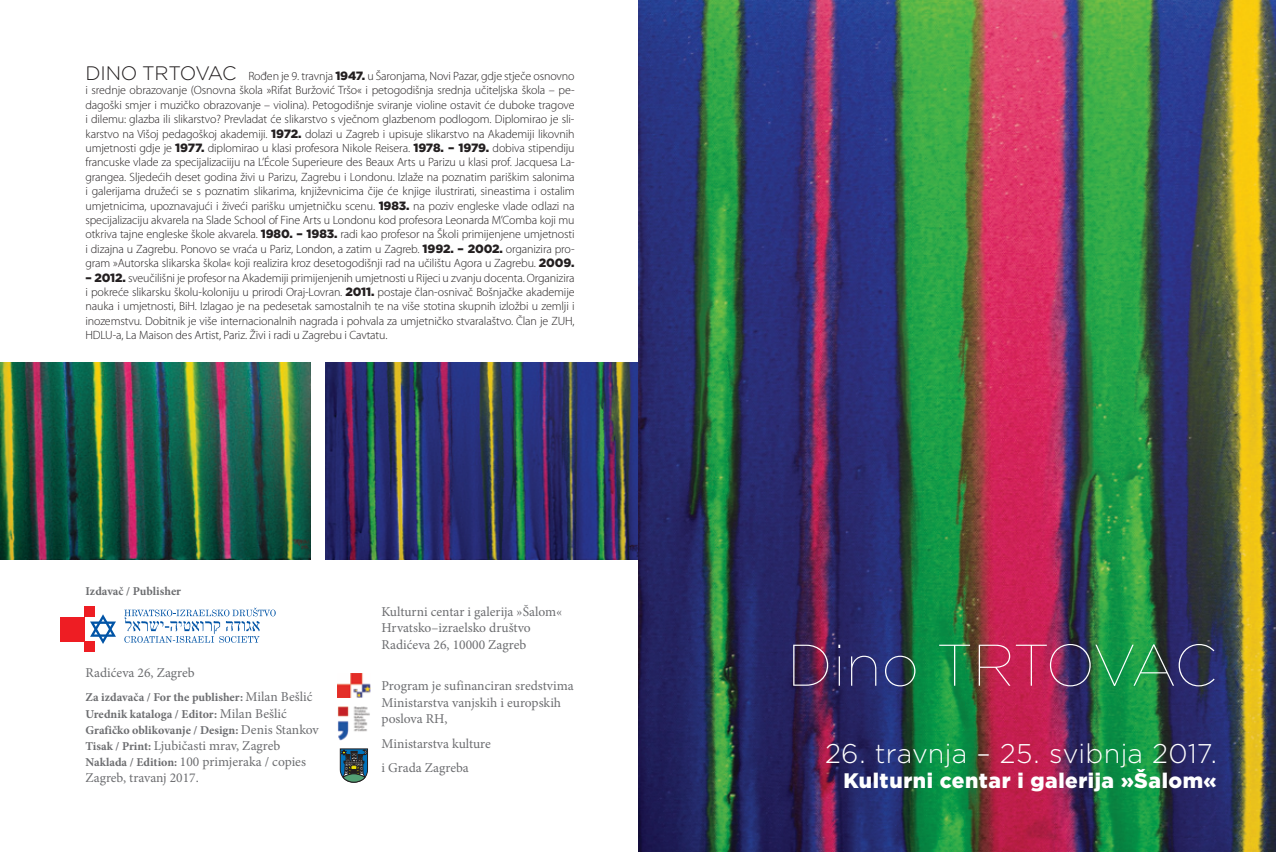
<style>
.page{position:relative;width:1276px;height:852px;background:#fff}
.page>*{position:absolute;margin:0;border:0;box-sizing:border-box;transform-origin:0 0}
.t1{font:100 58.65px "Gotham";letter-spacing:-.015em;color:#fff}
.t2{font:300 27px "Gotham";letter-spacing:.01em;color:#fff}
.t3{font:900 21px "Gotham";letter-spacing:.025em;color:#fff}
.t4{font:13.5px/16.2px "Minion Pro";color:#6c6d70}
.t5{font:300 12px/14.4px "Myriad Pro";letter-spacing:-.01em;color:#231f20;text-align:justify}
.t6{font:700 12px/16.2px "Minion Pro";color:#6c6d70}
.s1{font-family:"Gotham";font-size:19.5px}
.s2{font-family:"Gotham";font-weight:900}
.s3{font-weight:400;font-size:13.5px}
.s4{font-weight:700;font-size:12px}
</style>
<div class="page">
<div style="left:60px;top:616px;width:25px;height:25px;background:#ee1d23"></div>
<img style="left:124px;top:616px;width:138px;height:18px">
<div style="left:85px;top:606px;width:10px;height:10px;background:#ee1d23"></div>
<div style="left:85px;top:641px;width:10px;height:10px;background:#ee1d23"></div>
<svg style="left:88px;top:614px;width:28px;height:30px"></svg>
<svg style="left:124px;top:636px;width:136px;height:6px"></svg>
<svg style="left:124px;top:607px;width:152px;height:9px"></svg>
<img style="left:337px;top:673px;width:33px;height:24px">
<svg style="left:340px;top:748px;width:27px;height:33px"></svg>
<svg style="left:343px;top:773px;width:22px;height:8px"></svg>
<div style="left:343px;top:773px;width:22px;height:9px;border:1px solid #231f20;border-radius:50%"></div>
<img style="left:337px;top:706px;width:33px;height:34px">
<img style="left:326px;top:362px;width:312px;height:197px">
<img style="left:0;top:362px;width:311px;height:197px">
<img style="left:638px;top:0;width:638px;height:851px">
<p class="t5" style="left:85px;top:69px;width:491px"><span class="s1">DINO TRTOVAC</span> Rođen je 9. travnja <span class="s2">1947.</span> u Šaronjama, Novi Pazar, gdje stječe osnovno i srednje obrazovanje (Osnovna škola »Rifat Buržović Tršo« i petogodišnja srednja učiteljska škola – pe&shy;dagoški smjer i muzičko obrazovanje – violina). Petogodišnje sviranje violine ostavit će duboke tragove i dilemu: glazba ili slikarstvo? Prevladat će slikarstvo s vječnom glazbenom podlogom. Diplomirao je sli&shy;karstvo na Višoj pedagoškoj akademiji. <span class="s2">1972.</span> dolazi u Zagreb i upisuje slikarstvo na Akademiji likovnih umjetnosti gdje je <span class="s2">1977.</span> diplomirao u klasi profesora Nikole Reisera. <span class="s2">1978. – 1979.</span> dobiva stipendiju francuske vlade za specijalizaciiju na L’École Superieure des Beaux Arts u Parizu u klasi prof. Jacquesa La&shy;grangea. Sljedećih deset godina živi u Parizu, Zagrebu i Londonu. Izlaže na poznatim pariškim salonima i galerijama družeći se s poznatim slikarima, književnicima čije će knjige ilustrirati, sineastima i ostalim umjetnicima, upoznavajući i živeći parišku umjetničku scenu. <span class="s2">1983.</span> na poziv engleske vlade odlazi na specijalizaciju akvarela na Slade School of Fine Arts u Londonu kod profesora Leonarda M’Comba koji mu otkriva tajne engleske škole akvarela. <span class="s2">1980. – 1983.</span> radi kao profesor na Školi primijenjene umjetnosti i dizajna u Zagrebu. Ponovo se vraća u Pariz, London, a zatim u Zagreb. <span class="s2">1992. – 2002.</span> organizira pro&shy;gram »A utorska slikarska škola« koji realizira kroz desetogodišnji rad na učilištu Agora u Zagrebu. <span class="s2">2009.</span></p>
<p class="t5" style="left:85px;top:271px;width:490px"><span class="s2">– 2012.</span> sveučilišni je profesor na Akademiji primijenjenih umjetnosti u Rijeci u zvanju docenta. Organizira i pokreće slikarsku školu-koloniju u prirodi Oraj-Lovran. <span class="s2">2011.</span> postaje član-osnivač Bošnjačke akademije nauka i umjetnosti, BiH. Izlagao je na pedesetak samostalnih te na više stotina skupnih izložbi u zemlji i inozemstvu. Dobitnik je više internacionalnih nagrada i pohvala za umjetničko stvaralaštvo. Član je ZUH, HDLU-a, La Maison des Artist, Pariz. Živi i radi u Zagrebu i Cavtatu.</p>
<p class="t6" style="left:85px;top:584px;width:97px">Izdavač / Publisher</p>
<p class="t4" style="left:85px;top:665px;width:111px">Radićeva 26, Zagreb</p>
<p class="t6" style="left:85px;top:690px;width:235px">Za izdavača / For the publisher: <span class="s3">Milan Bešlić<br></span>Urednik kataloga / Editor: <span class="s3">Milan Bešlić<br></span>Grafičko oblikovanje / Design: <span class="s3">Denis Stankov</span></p>
<p class="t4" style="left:85px;top:738px;width:222px"><span class="s4">Tisak / Print:</span> Ljubičasti mrav, Zagreb<br><span class="s4">Naklada / Edition:</span> 100 primjeraka / copies<br>Zagreb, travanj 2017.</p>
<p class="t4" style="left:381px;top:604px;width:182px">Kulturni centar i galerija »Šalom«<br>Hrvatsko–izraelsko društvo<br>Radićeva 26, 10000 Zagreb</p>
<p class="t4" style="left:381px;top:678px;width:194px">Program je sufinanciran sredstvima<br>Ministarstva vanjskih i europskih poslova RH,</p>
<p class="t4" style="left:381px;top:731px;width:111px;line-height:24.8px">Ministarstva kulture i Grada Zagreba</p>
<h1 class="t1" style="left:787px;top:644px;width:431px">Dino TRTOVAC</h1>
<h2 class="t2" style="left:825px;top:743px;width:393px">26. travnja – 25. svibnja 2017.</h2>
<h3 class="t3" style="left:843px;top:767px;width:375px">Kulturni centar i galerija »Šalom«</h3>
</div>
